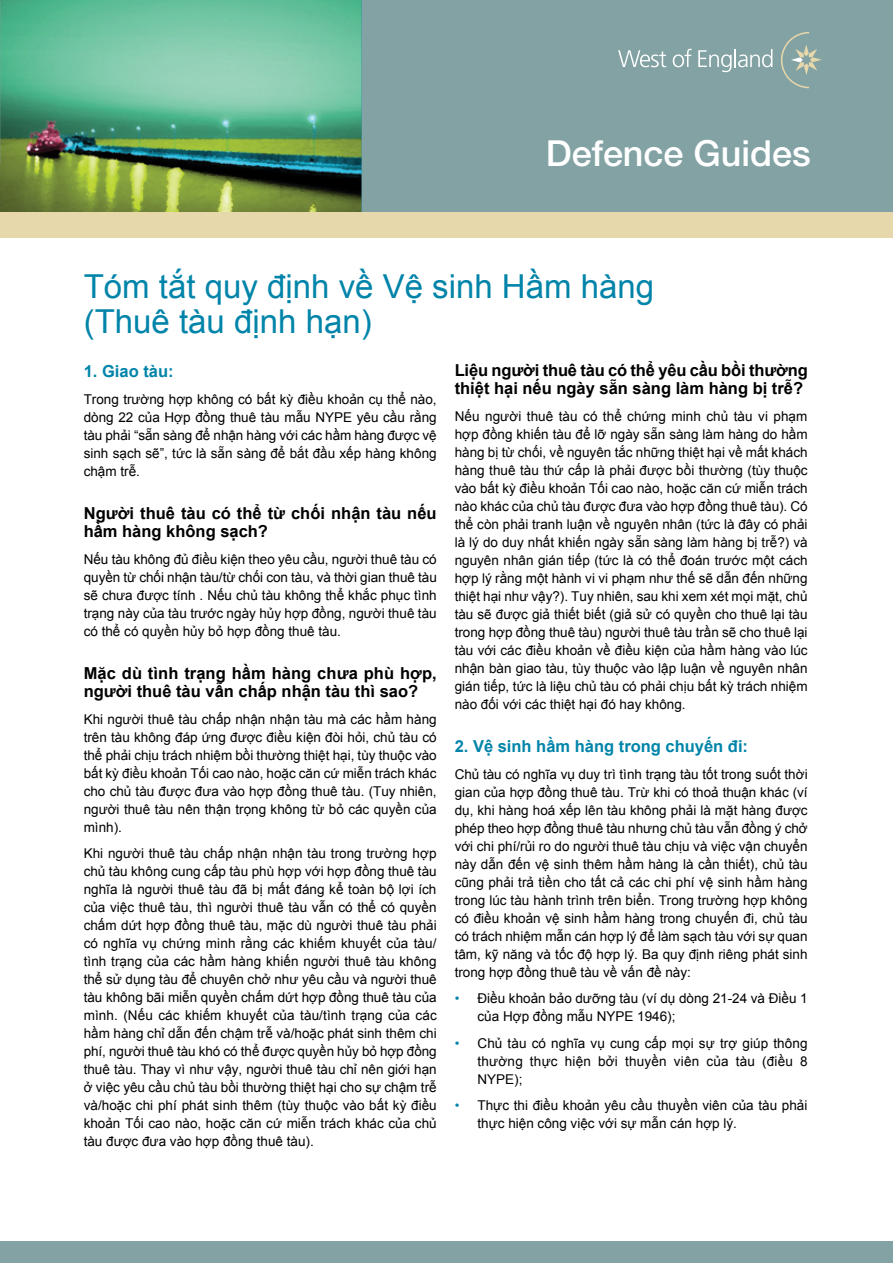
<style>
.page{position:relative;width:893px;height:1263px;background:#fff}
.page>*{position:absolute;margin:0;border:0;box-sizing:border-box;transform-origin:0 0}
.t1{font:500 36px "Helvetica Neue LT";color:#fff}
.t2{font:33px/35.2px "Arial";color:#0084a9}
.t3{font:700 16.5px/18px "Arial";color:#000}
.t4{font:700 16.5px "Arial";color:#0084a9}
.t5{font:13.5px/18px "Arial";color:#000;text-align:justify}
.s1{color:#0084a9}
</style>
<div class="page">
<div style="left:0;top:1242px;width:893px;height:21px;background:#83a2a3"></div>
<div style="left:0;top:0;width:893px;height:218px;background:#83a2a3"></div>
<img style="left:0;top:0;width:361px;height:213px">
<div style="left:0;top:213px;width:893px;height:25px;background:#e7d8ac"></div>
<svg style="left:781px;top:32px;width:41px;height:56px"></svg>
<svg style="left:618px;top:50px;width:48px;height:17px"></svg>
<svg style="left:673px;top:49px;width:19px;height:18px"></svg>
<svg style="left:698px;top:49px;width:74px;height:23px"></svg>
<h1 class="t1" style="left:546px;top:132px;width:267px">Defence Guides</h1>
<h2 class="t2" style="left:84px;top:269px;width:572px">Tóm tắt quy định về Vệ sinh Hầm hàng (Thuê tàu định hạn)</h2>
<p class="t4" style="left:84px;top:360px;width:91px">1. Giao tàu:</p>
<p class="t5" style="left:84px;top:390px;width:355px">Trong trường hợp không có bất kỳ điều khoản cụ thể nào, dòng 22 của Hợp đồng thuê tàu mẫu NYPE yêu cầu rằng tàu phải “sẵn sàng để nhận hàng với các hầm hàng được vệ sinh sạch sẽ”, tức là sẵn sàng để bắt đầu xếp hàng không chậm trễ.</p>
<p class="t3" style="left:84px;top:505px;width:354px">Người thuê tàu có thể từ chối nhận tàu nếu hầm hàng không sạch?</p>
<p class="t5" style="left:84px;top:550px;width:355px">Nếu tàu không đủ điều kiện theo yêu cầu, người thuê tàu có quyền từ chối nhận tàu/từ chối con tàu, và thời gian thuê tàu sẽ chưa được tính . Nếu chủ tàu không thể khắc phục tình trạng này của tàu trước ngày hủy hợp đồng, người thuê tàu có thể có quyền hủy bỏ hợp đồng thuê tàu.</p>
<p class="t3" style="left:84px;top:665px;width:354px">Mặc dù tình trạng hầm hàng chưa phù hợp, người thuê tàu vẫn chấp nhận tàu thì sao?</p>
<p class="t5" style="left:84px;top:710px;width:355px">Khi người thuê tàu chấp nhận nhận tàu mà các hầm hàng trên tàu không đáp ứng được điều kiện đòi hỏi, chủ tàu có thể phải chịu trách nhiệm bồi thường thiệt hại, tùy thuộc vào bất kỳ điều khoản Tối cao nào, hoặc căn cứ miễn trách khác cho chủ tàu được đưa vào hợp đồng thuê tàu. (Tuy nhiên, người thuê tàu nên thận trọng không từ bỏ các quyền của mình).</p>
<p class="t5" style="left:84px;top:845px;width:355px">Khi người thuê tàu chấp nhận nhận tàu trong trường hợp chủ tàu không cung cấp tàu phù hợp với hợp đồng thuê tàu nghĩa là người thuê tàu đã bị mất đáng kể toàn bộ lợi ích của việc thuê tàu, thì người thuê tàu vẫn có thể có quyền chấm dứt hợp đồng thuê tàu, mặc dù người thuê tàu phải có nghĩa vụ chứng minh rằng các khiếm khuyết của tàu/ tình trạng của các hầm hàng khiến người thuê tàu không thể sử dụng tàu để chuyên chở như yêu cầu và người thuê tàu không bãi miễn quyền chấm dứt hợp đồng thuê tàu của mình. (Nếu các khiếm khuyết của tàu/tình trạng của các hầm hàng chỉ dẫn đến chậm trễ và/hoặc phát sinh thêm chi phí, người thuê tàu khó có thể được quyền hủy bỏ hợp đồng thuê tàu. Thay vì như vậy, người thuê tàu chỉ nên giới hạn ở việc yêu cầu chủ tàu bồi thường thiệt hại cho sự chậm trễ và/hoặc chi phí phát sinh thêm (tùy thuộc vào bất kỳ điều khoản Tối cao nào, hoặc căn cứ miễn trách khác của chủ tàu được đưa vào hợp đồng thuê tàu).</p>
<p class="t3" style="left:455px;top:362px;width:355px">Liệu người thuê tàu có thể yêu cầu bồi thường thiệt hại nếu ngày sẵn sàng làm hàng bị trễ?</p>
<p class="t5" style="left:455px;top:407px;width:355px">Nếu người thuê tàu có thể chứng minh chủ tàu vi phạm hợp đồng khiến tàu để lỡ ngày sẵn sàng làm hàng do hầm hàng bị từ chối, về nguyên tắc những thiệt hại về mất khách hàng thuê tàu thứ cấp là phải được bồi thường (tùy thuộc vào bất kỳ điều khoản Tối cao nào, hoặc căn cứ miễn trách nào khác của chủ tàu được đưa vào hợp đồng thuê tàu). Có thể còn phải tranh luận về nguyên nhân (tức là đây có phải là lý do duy nhất khiến ngày sẵn sàng làm hàng bị trễ?) và nguyên nhân gián tiếp (tức là có thể đoán trước một cách hợp lý rằng một hành vi vi phạm như thế sẽ dẫn đến những thiệt hại như vậy?). Tuy nhiên, sau khi xem xét mọi mặt, chủ tàu sẽ được giả thiết biết (giả sử có quyền cho thuê lại tàu trong hợp đồng thuê tàu) người thuê tàu trần sẽ cho thuê lại tàu với các điều khoản về điều kiện của hầm hàng vào lúc nhận bàn giao tàu, tùy thuộc vào lập luận về nguyên nhân gián tiếp, tức là liệu chủ tàu có phải chịu bất kỳ trách nhiệm nào đối với các thiệt hại đó hay không.</p>
<p class="t4" style="left:455px;top:735px;width:295px">2. Vệ sinh hầm hàng trong chuyến đi:</p>
<p class="t5" style="left:455px;top:765px;width:355px">Chủ tàu có nghĩa vụ duy trì tình trạng tàu tốt trong suốt thời gian của hợp đồng thuê tàu. Trừ khi có thoả thuận khác (ví dụ, khi hàng hoá xếp lên tàu không phải là mặt hàng được phép theo hợp đồng thuê tàu nhưng chủ tàu vẫn đồng ý chở với chi phí/rủi ro do người thuê tàu chịu và việc vận chuyển này dẫn đến vệ sinh thêm hầm hàng là cần thiết), chủ tàu cũng phải trả tiền cho tất cả các chi phí vệ sinh hầm hàng trong lúc tàu hành trình trên biển. Trong trường hợp không có điều khoản vệ sinh hầm hàng trong chuyến đi, chủ tàu có trách nhiệm mẫn cán hợp lý để làm sạch tàu với sự quan tâm, kỹ năng và tốc độ hợp lý. Ba quy định riêng phát sinh trong hợp đồng thuê tàu về vấn đề này:</p>
<p class="t5" style="left:478px;top:990px;width:332px;text-indent:-23px"><span class="s1">•</span> Điều khoản bảo dưỡng tàu (ví dụ dòng 21-24 và Điều 1 của Hợp đồng mẫu NYPE 1946);</p>
<p class="t5" style="left:478px;top:1034px;width:331px;text-indent:-23px"><span class="s1">•</span> Chủ tàu có nghĩa vụ cung cấp mọi sự trợ giúp thông thường thực hiện bởi thuyền viên của tàu (điều 8<br>NYPE);</p>
<p class="t5" style="left:478px;top:1097px;width:331px;text-indent:-23px"><span class="s1">•</span> Thực thi điều khoản yêu cầu thuyền viên của tàu phải thực hiện công việc với sự mẫn cán hợp lý.</p>
</div>
